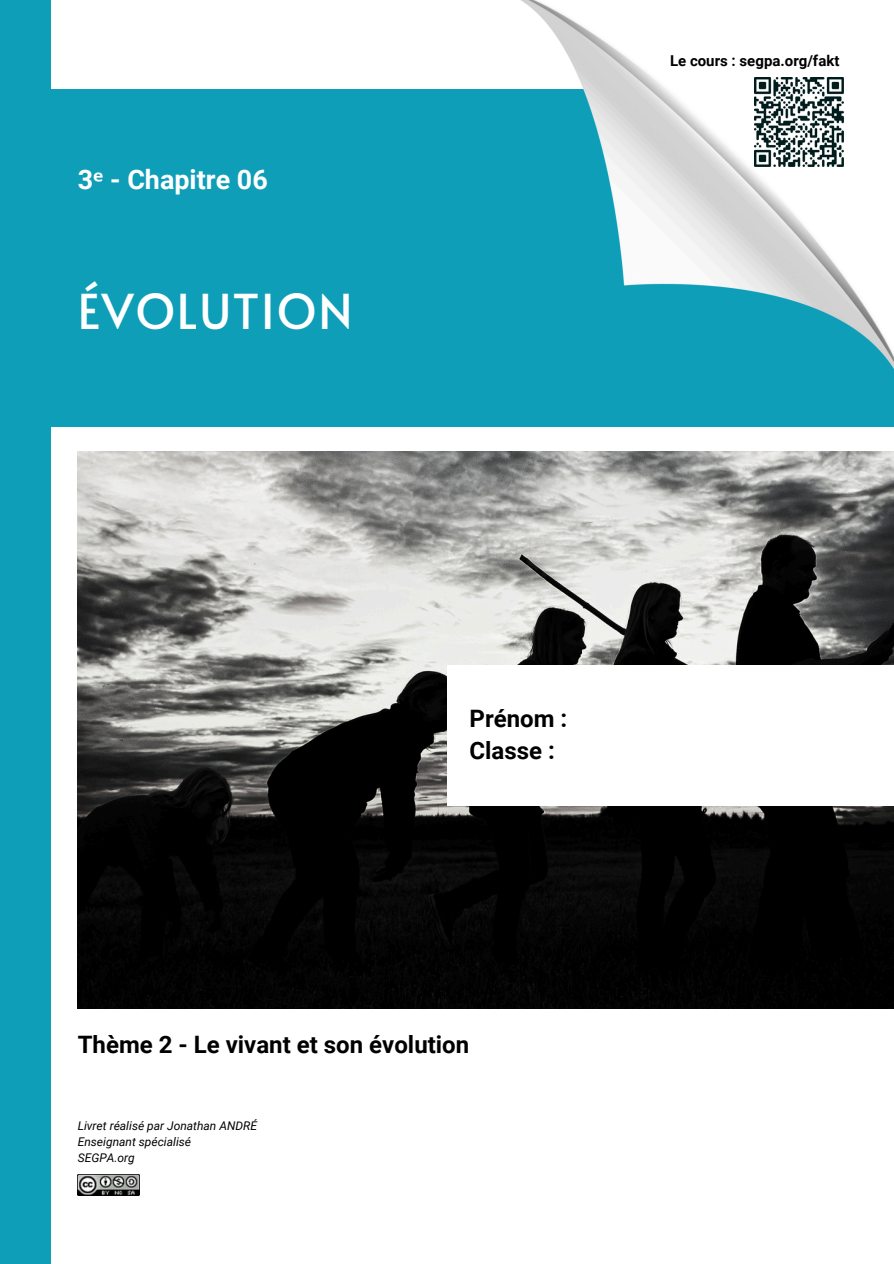
<style>
.page{position:relative;width:894px;height:1264px;background:#fff}
.page>*{position:absolute;margin:0;border:0;box-sizing:border-box;transform-origin:0 0}
.t1{font:48px "Alata";letter-spacing:.035em;color:#fff}
.t2{font:700 26.85px "Roboto";color:#fff}
.t3{font:700 24px/32.7px "Roboto";color:#000}
.t4{font:700 15px "Roboto";color:#000}
.t5{font:italic 12px "Roboto";color:#000}
.s1{font-family:"Noto Sans"}
</style>
<div class="page">
<img style="left:78px;top:451px;width:815px;height:557px">
<div style="left:0;top:89px;width:893px;height:338px;background:#0e9eb7"></div>
<div style="left:0;top:0;width:51px;height:1263px;background:#0e9eb7"></div>
<img style="left:78px;top:1174px;width:62px;height:21px">
<img style="left:521px;top:0;width:372px;height:368px">
<div style="left:447px;top:665px;width:446px;height:141px;background:#fff"></div>
<img style="left:754px;top:77px;width:89px;height:89px">
<h4 class="t2" style="left:78px;top:164px;width:191px">3<span class="s1">ᵉ</span> - Chapitre 06</h4>
<p class="t1" style="left:78px;top:276px;width:276px">ÉVOLUTION</p>
<h3 class="t4" style="left:669px;top:52px;width:171px">Le cours : segpa.org/fakt</h3>
<p class="t3" style="left:469px;top:702px;width:99px">Prénom :<br>Classe :</p>
<p class="t3" style="left:78px;top:1028px;width:393px">Thème 2 - Le vivant et son évolution</p>
<p class="t5" style="left:78px;top:1118px;width:181px">Livret réalisé par Jonathan ANDRÉ</p>
<h2 class="t5" style="left:78px;top:1134px;width:115px">Enseignant spécialisé</h2>
<h1 class="t5" style="left:78px;top:1150px;width:59px">SEGPA.org</h1>
</div>
